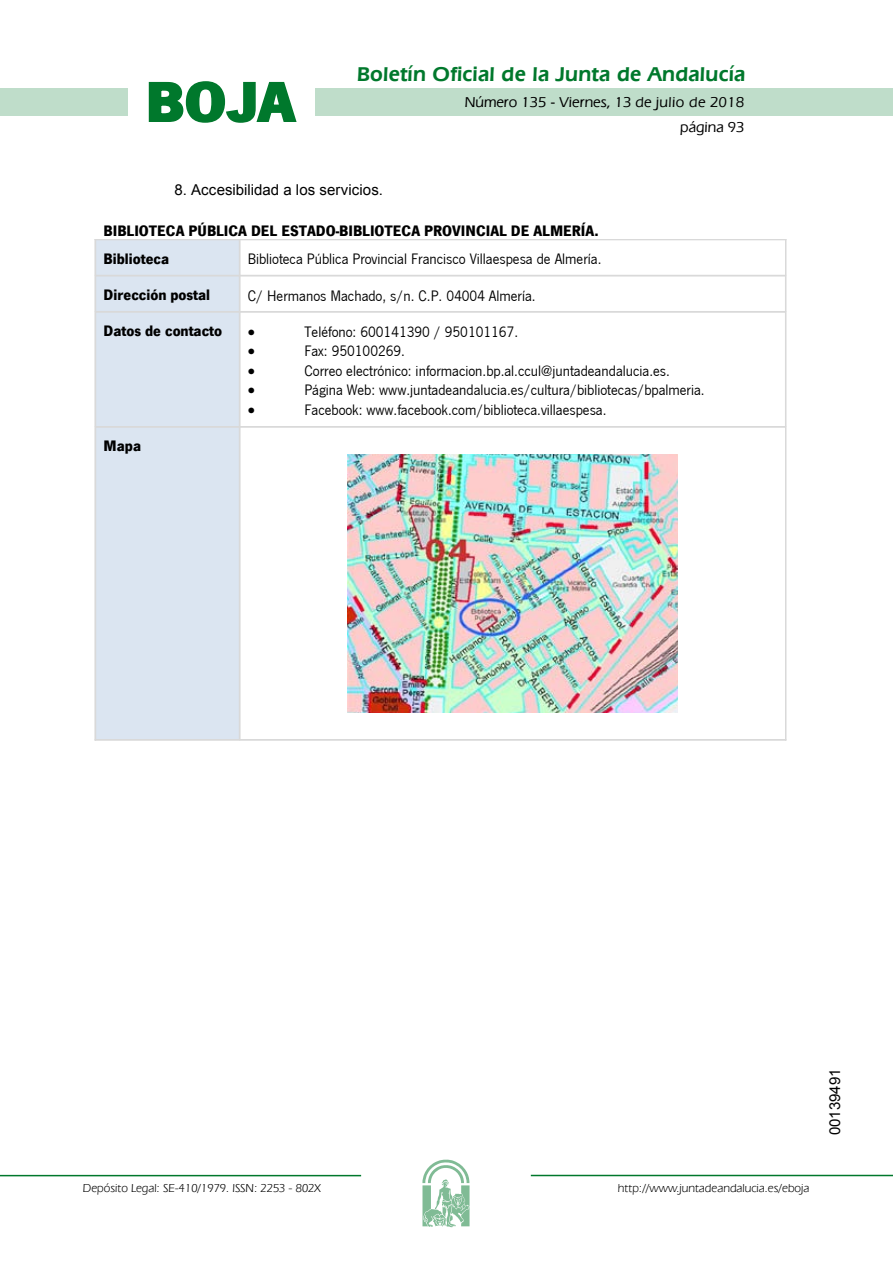
<style>
.page{position:relative;width:893px;height:1263px;background:#fff}
.page>*{position:absolute;margin:0;border:0;box-sizing:border-box;transform-origin:0 0}
.t1{font:700 57.75px "News Got T";color:#00782c;scale:1.14 1}
.t2{font:600 21px "Eras IT Cby BT";letter-spacing:.01em;color:#00782c}
.t3{font:15.6px "News Got T";color:#000}
.t4{font:700 15.6px/27.9px "News Got T";letter-spacing:-.005em;color:#000}
.t5{font:15.6px "Symbol";color:#000}
.t6{font:500 15px/24.5px "Eras IT Cby BT";color:#000;text-align:right}
.t7{font:15px "Arial";color:#000}
.t8{font:12px "Eras IT Cby BT";color:#000}
</style>
<div class="page">
<div style="left:315px;top:88px;width:577px;height:28px;background:#bfddca"></div>
<div style="left:0;top:88px;width:128px;height:28px;background:#bfddca"></div>
<hr style="left:0;top:1175px;width:361px;height:1px;background:#00782c">
<svg style="left:422px;top:1159px;width:47px;height:68px"></svg>
<hr style="left:531px;top:1175px;width:361px;height:1px;background:#00782c">
<svg style="left:148px;top:81px;width:149px;height:42px"></svg>
<div style="left:95px;top:239px;width:145px;height:36px;background:#dbe5f1"></div>
<div style="left:95px;top:275px;width:145px;height:36px;background:#dbe5f1"></div>
<div style="left:95px;top:311px;width:145px;height:116px;background:#dbe5f1"></div>
<div style="left:95px;top:427px;width:145px;height:313px;background:#dbe5f1"></div>
<div style="left:95px;top:239px;width:145px;height:1px;border:1px solid #d9d9d9"></div>
<div style="left:239px;top:239px;width:547px;height:1px;border:1px solid #d9d9d9"></div>
<div style="left:96px;top:275px;width:144px;height:1px;border:1px solid #d9d9d9"></div>
<div style="left:239px;top:275px;width:546px;height:1px;border:1px solid #d9d9d9"></div>
<div style="left:96px;top:311px;width:144px;height:1px;border:1px solid #d9d9d9"></div>
<div style="left:239px;top:311px;width:546px;height:1px;border:1px solid #d9d9d9"></div>
<hr style="left:96px;top:427px;width:144px;height:1px;background:#d9d9d9">
<div style="left:96px;top:426px;width:144px;height:1px;border:1px solid #d9d9d9"></div>
<hr style="left:240px;top:427px;width:545px;height:1px;background:#d9d9d9">
<div style="left:239px;top:426px;width:546px;height:1px;border:1px solid #d9d9d9"></div>
<div style="left:95px;top:739px;width:145px;height:1px;border:1px solid #d9d9d9"></div>
<div style="left:239px;top:739px;width:547px;height:1px;border:1px solid #d9d9d9"></div>
<div style="left:95px;top:239px;width:1px;height:36px;border:1px solid #d9d9d9"></div>
<div style="left:95px;top:275px;width:1px;height:37px;border:1px solid #d9d9d9"></div>
<div style="left:95px;top:311px;width:1px;height:116px;border:1px solid #d9d9d9"></div>
<div style="left:95px;top:426px;width:1px;height:314px;border:1px solid #d9d9d9"></div>
<div style="left:239px;top:240px;width:1px;height:35px;border:1px solid #d9d9d9"></div>
<div style="left:239px;top:275px;width:1px;height:37px;border:1px solid #d9d9d9"></div>
<div style="left:239px;top:311px;width:1px;height:116px;border:1px solid #d9d9d9"></div>
<div style="left:239px;top:426px;width:1px;height:314px;border:1px solid #d9d9d9"></div>
<div style="left:785px;top:239px;width:1px;height:36px;border:1px solid #d9d9d9"></div>
<div style="left:785px;top:275px;width:1px;height:37px;border:1px solid #d9d9d9"></div>
<div style="left:785px;top:311px;width:1px;height:116px;border:1px solid #d9d9d9"></div>
<div style="left:785px;top:426px;width:1px;height:314px;border:1px solid #d9d9d9"></div>
<img style="left:347px;top:454px;width:331px;height:259px">
<h1 class="t1" style="left:145px;top:68px;width:133px">BOJA</h1>
<h2 class="t2" style="left:357px;top:62px;width:390px">Boletín Oficial de la Junta de Andalucía</h2>
<p class="t6" style="left:465px;top:90px;width:281px">Número 135 - Viernes, 13 de julio de 2018 página 93</p>
<p class="t7" style="left:174px;top:180px;width:210px">8. Accesibilidad a los servicios.</p>
<p class="t4" style="left:104px;top:217px;width:496px">BIBLIOTECA PÚBLICA DEL ESTADO-BIBLIOTECA PROVINCIAL DE ALMERÍA.<br>Biblioteca</p>
<p class="t3" style="left:248px;top:251px;width:355px">Biblioteca Pública Provincial Francisco Villaespesa de Almería.</p>
<p class="t4" style="left:104px;top:281px;width:108px">Dirección postal</p>
<p class="t3" style="left:248px;top:287px;width:289px">C/ Hermanos Machado, s/n. C.P. 04004 Almería.</p>
<p class="t4" style="left:104px;top:317px;width:120px">Datos de contacto</p>
<p class="t5" style="left:248px;top:321px;width:9px">•</p>
<p class="t3" style="left:304px;top:323px;width:215px">Teléfono: 600141390 / 950101167.</p>
<p class="t5" style="left:248px;top:340px;width:9px">•</p>
<p class="t3" style="left:304px;top:342px;width:102px">Fax: 950100269.</p>
<p class="t5" style="left:248px;top:360px;width:9px">•</p>
<p class="t3" style="left:304px;top:362px;width:367px">Correo electrónico: informacion.bp.al.ccul@juntadeandalucia.es.</p>
<p class="t5" style="left:248px;top:380px;width:9px">•</p>
<p class="t3" style="left:304px;top:382px;width:402px">Página Web: www.juntadeandalucia.es/cultura/bibliotecas/bpalmeria.</p>
<p class="t5" style="left:248px;top:399px;width:9px">•</p>
<p class="t3" style="left:304px;top:401px;width:303px">Facebook: www.facebook.com/biblioteca.villaespesa.</p>
<p class="t4" style="left:104px;top:432px;width:39px">Mapa</p>
<p class="t8" style="left:83px;top:1181px;width:239px">Depósito Legal: SE-410/1979. ISSN: 2253 - 802X</p>
<p class="t8" style="left:618px;top:1181px;width:193px">http://www.juntadeandalucia.es/eboja</p>
<p class="t7" style="left:825px;top:1135px;width:68px;rotate:-90deg">00139491</p>
</div>
